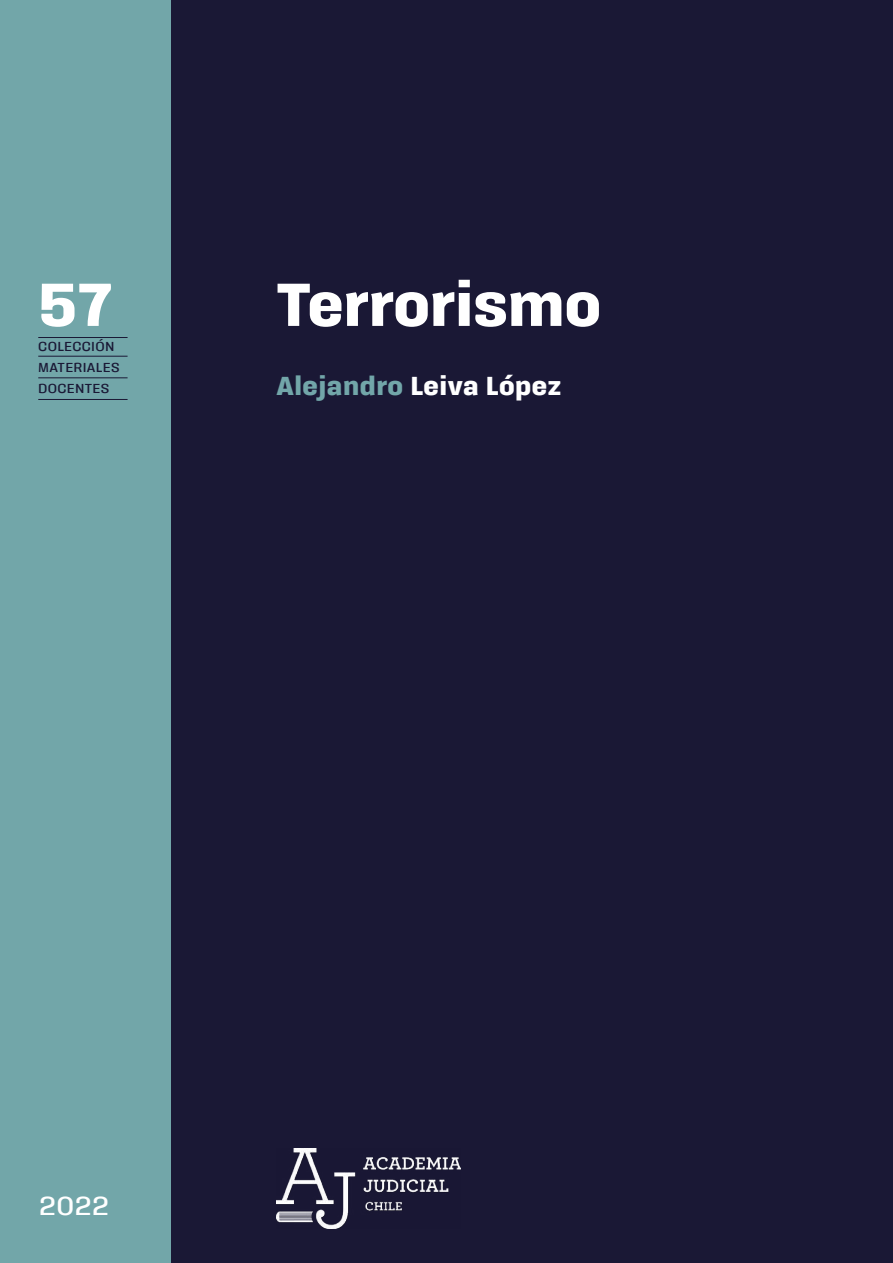
<style>
.page{position:relative;width:893px;height:1263px;background:#fff}
.page>*{position:absolute;margin:0;border:0;box-sizing:border-box;transform-origin:0 0}
.t1{font:900 63px "Galeana Standard";color:#fff}
.t2{font:900 27px "Galeana Standard";letter-spacing:.02em;color:#fff}
.t3{font:700 27px "Galeana Standard";color:#fff}
.t4{font:700 13.5px/21px "Galeana Standard";letter-spacing:.025em;color:#1a1835}
.s1{color:#72a6a9}
</style>
<div class="page">
<div style="left:170px;top:0;width:723px;height:1263px;background:#1a1835"></div>
<div style="left:0;top:0;width:170px;height:1263px;background:#72a6a9"></div>
<hr style="left:38px;top:378px;width:90px;height:1px;background:#1a1835">
<hr style="left:38px;top:399px;width:90px;height:1px;background:#1a1835">
<hr style="left:38px;top:356px;width:90px;height:1px;background:#1a1835">
<hr style="left:38px;top:337px;width:90px;height:1px;background:#1a1835">
<img style="left:276px;top:1148px;width:185px;height:80px">
<h1 class="t1" style="left:38px;top:267px;width:75px">57</h1>
<p class="t4" style="left:38px;top:336px;width:83px">COLECCIÓN<br>MATERIALES<br>DOCENTES</p>
<h1 class="t1" style="left:276px;top:267px;width:326px">Terrorismo</h1>
<h2 class="t2" style="left:276px;top:370px;width:286px"><span class="s1">Alejandro</span> Leiva López</h2>
<h2 class="t3" style="left:39px;top:1190px;width:72px">2022</h2>
</div>
